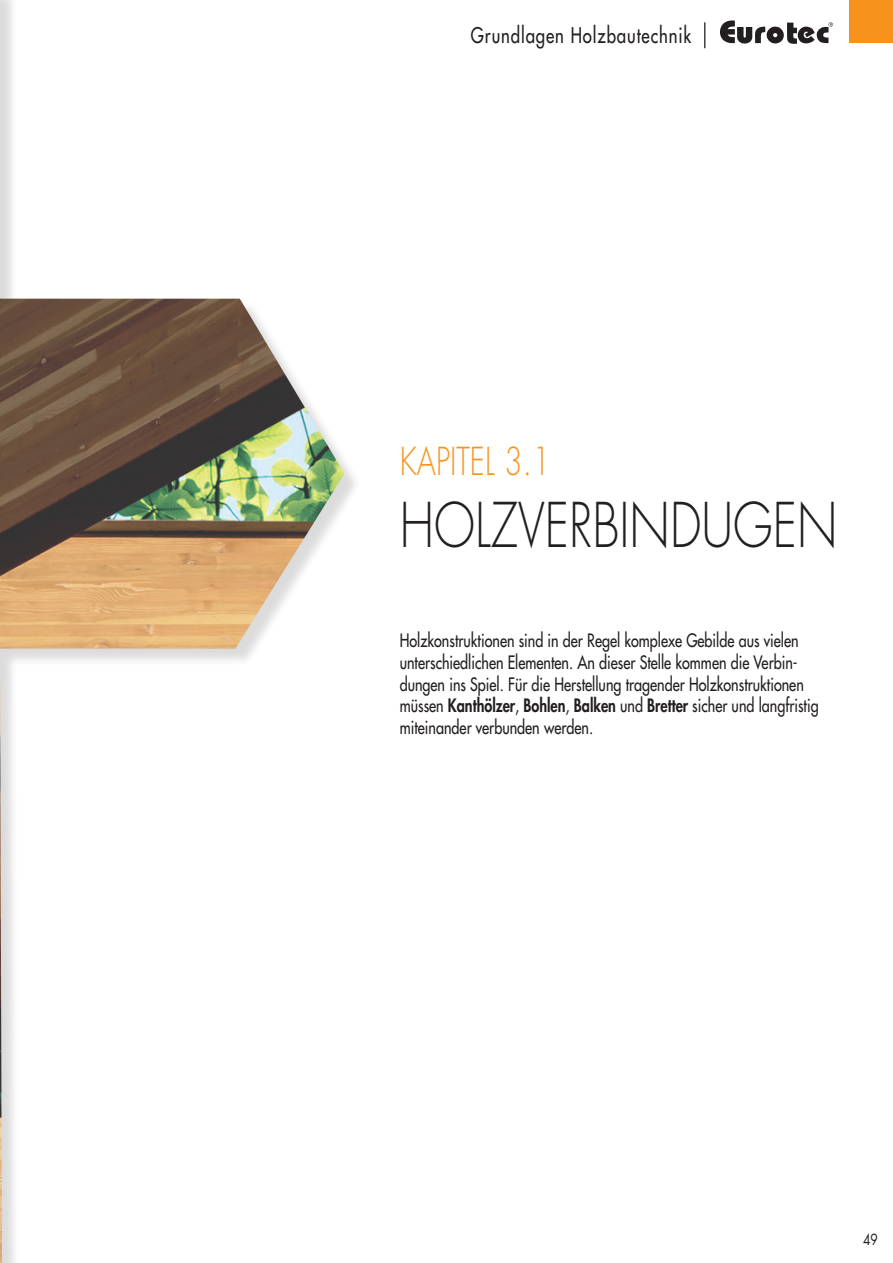
<style>
.page{position:relative;width:893px;height:1263px;background:#fff}
.page>*{position:absolute;margin:0;border:0;box-sizing:border-box;transform-origin:0 0}
.t1{font:300 60px "Futura Std";color:#231f20;scale:.8 1}
.t2{font:300 37.5px "Futura Std";color:#f7931d;scale:.8 1}
.t3{font:500 21px "Futura Std";letter-spacing:.055em;color:#231f20;scale:.8 1}
.t4{font:500 18px/21.6px "Futura Std";color:#231f20;scale:.8 1}
.t5{font:15px "Futura Std";color:#231f20;scale:.8 1}
.s1{font-weight:800}
</style>
<div class="page">
<svg style="left:704px;top:22px;width:1px;height:26px"></svg>
<svg style="left:720px;top:20px;width:113px;height:24px"></svg>
<div style="left:849px;top:0;width:44px;height:42px;background:#f7931d"></div>
<img style="left:0;top:0;width:344px;height:1263px">
<p class="t3" style="left:471px;top:22px;width:277px">Grundlagen Holzbautechnik</p>
<h2 class="t2" style="left:400px;top:439px;width:190px">KAPITEL 3.1</h2>
<h1 class="t1" style="left:400px;top:488px;width:549px">HOLZVERBINDUGEN</h1>
<p class="t4" style="left:400px;top:630px;width:525px">Holzkonstruktionen sind in der Regel komplexe Gebilde aus vielen unterschiedlichen Elementen. An dieser Stelle kommen die Verbin&shy;dungen ins Spiel. Für die Herstellung tragender Holzkonstruktionen müssen <span class="s1">Kanthölzer</span>, <span class="s1">Bohlen</span>, <span class="s1">Balken</span> und <span class="s1">Bretter</span> sicher und langfristig miteinander verbunden werden.</p>
<p class="t5" style="left:863px;top:1230px;width:20px">49</p>
</div>
